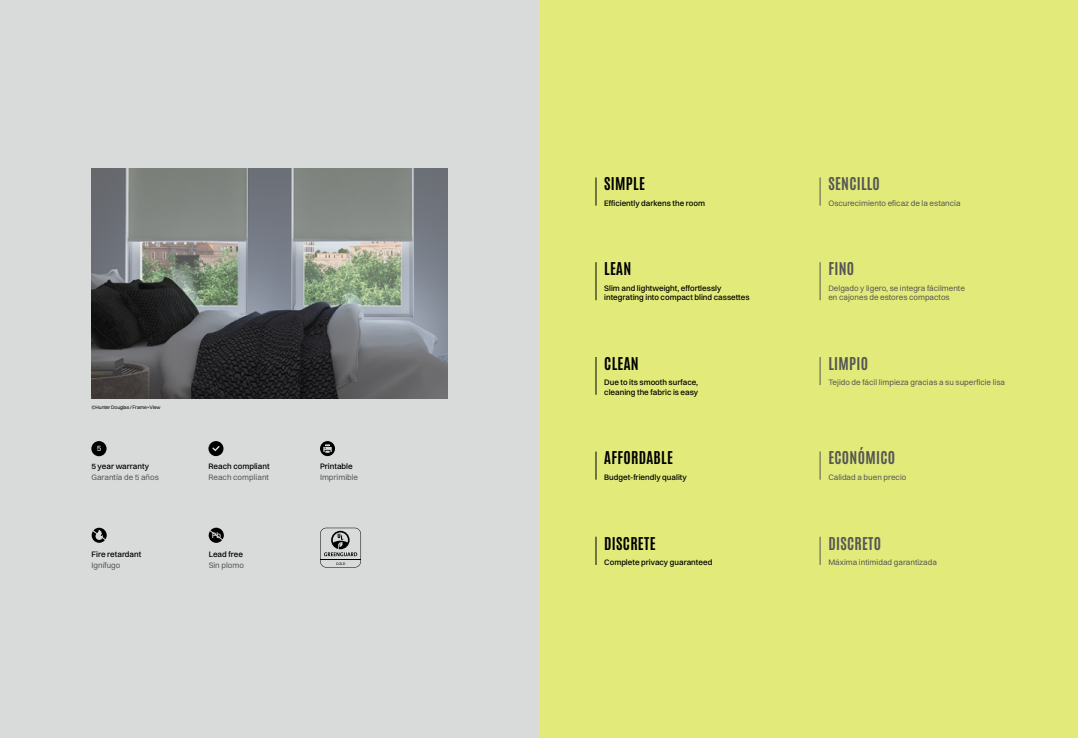
<style>
.page{position:relative;width:1078px;height:738px;background:#fff}
.page>*{position:absolute;margin:0;border:0;box-sizing:border-box;transform-origin:0 0}
.t1{font:15px "Antonio";letter-spacing:.02em;color:#565655}
.t2{font:15px "Antonio";letter-spacing:.02em;color:#000}
.t3{font:500 8px/9.6px "Switzer";color:#000}
.t4{font:8px/9.6px "Switzer";color:#565655}
.t5{font:500 8px "Switzer";color:#d9dada}
.t6{font:5px "Switzer";letter-spacing:-.02em;color:#000}
</style>
<div class="page">
<div style="left:0;top:0;width:539px;height:737px;background:#d9dada"></div>
<img style="left:91px;top:169px;width:356px;height:229px">
<svg style="left:91px;top:528px;width:16px;height:13px"></svg>
<svg style="left:208px;top:528px;width:16px;height:13px"></svg>
<svg style="left:208px;top:440px;width:15px;height:16px"></svg>
<svg style="left:212px;top:445px;width:8px;height:6px"></svg>
<div style="left:91px;top:440px;width:15px;height:16px;background:#000;border-radius:50%"></div>
<svg style="left:320px;top:440px;width:15px;height:16px"></svg>
<svg style="left:323px;top:444px;width:8px;height:8px"></svg>
<svg style="left:320px;top:527px;width:41px;height:40px"></svg>
<div style="left:539px;top:0;width:538px;height:737px;background:#e2eb7a"></div>
<svg style="left:595px;top:177px;width:1px;height:28px"></svg>
<svg style="left:819px;top:177px;width:1px;height:28px"></svg>
<hr style="left:595px;top:262px;width:1px;height:38px;background:#000">
<hr style="left:819px;top:262px;width:1px;height:38px;background:#565655">
<hr style="left:595px;top:356px;width:1px;height:38px;background:#000">
<svg style="left:819px;top:357px;width:1px;height:28px"></svg>
<svg style="left:595px;top:451px;width:1px;height:28px"></svg>
<svg style="left:819px;top:451px;width:1px;height:28px"></svg>
<svg style="left:595px;top:536px;width:1px;height:28px"></svg>
<svg style="left:819px;top:536px;width:1px;height:28px"></svg>
<p class="t6" style="left:91px;top:403px;width:71px">©Hunter Douglas / Frame+View</p>
<p class="t5" style="left:97px;top:443px;width:6px">5</p>
<p class="t3" style="left:91px;top:460px;width:59px">5 year warranty</p>
<p class="t4" style="left:91px;top:471px;width:69px">Garantía de 5 años</p>
<p class="t3" style="left:92px;top:548px;width:51px">Fire retardant</p>
<p class="t4" style="left:92px;top:559px;width:30px">Ignífugo</p>
<p class="t3" style="left:208px;top:460px;width:63px">Reach compliant</p>
<p class="t4" style="left:208px;top:471px;width:62px">Reach compliant</p>
<p class="t5" style="left:212px;top:529px;width:11px">Pb</p>
<p class="t3" style="left:209px;top:548px;width:36px">Lead free</p>
<p class="t4" style="left:209px;top:559px;width:37px">Sin plomo</p>
<p class="t3" style="left:320px;top:460px;width:34px">Printable</p>
<p class="t4" style="left:320px;top:471px;width:40px">Imprimible</p>
<h1 class="t2" style="left:604px;top:173px;width:42px">SIMPLE</h1>
<p class="t3" style="left:604px;top:198px;width:102px">Efficiently darkens the room</p>
<h1 class="t1" style="left:828px;top:173px;width:53px">SENCILLO</h1>
<p class="t4" style="left:828px;top:198px;width:134px">Oscurecimiento eficaz de la estancia</p>
<h1 class="t2" style="left:604px;top:258px;width:28px">LEAN</h1>
<p class="t3" style="left:604px;top:283px;width:147px">Slim and lightweight, effortlessly integrating into compact blind cassettes</p>
<h1 class="t1" style="left:828px;top:258px;width:27px">FINO</h1>
<p class="t4" style="left:828px;top:283px;width:138px">Delgado y ligero, se integra fácilmente en cajones de estores compactos</p>
<h1 class="t2" style="left:604px;top:352px;width:36px">CLEAN</h1>
<p class="t3" style="left:604px;top:377px;width:95px">Due to its smooth surface, cleaning the fabric is easy</p>
<h1 class="t1" style="left:828px;top:352px;width:41px">LIMPIO</h1>
<p class="t4" style="left:828px;top:377px;width:178px">Tejido de fácil limpieza gracias a su superficie lisa</p>
<h1 class="t2" style="left:604px;top:447px;width:70px">AFFORDABLE</h1>
<p class="t3" style="left:604px;top:471px;width:84px">Budget-friendly quality</p>
<h1 class="t1" style="left:828px;top:447px;width:68px">ECONÓMICO</h1>
<p class="t4" style="left:828px;top:471px;width:80px">Calidad a buen precio</p>
<h1 class="t2" style="left:604px;top:532px;width:53px">DISCRETE</h1>
<p class="t3" style="left:604px;top:557px;width:110px">Complete privacy guaranteed</p>
<h1 class="t1" style="left:828px;top:532px;width:54px">DISCRETO</h1>
<p class="t4" style="left:828px;top:557px;width:110px">Máxima intimidad garantizada</p>
</div>
